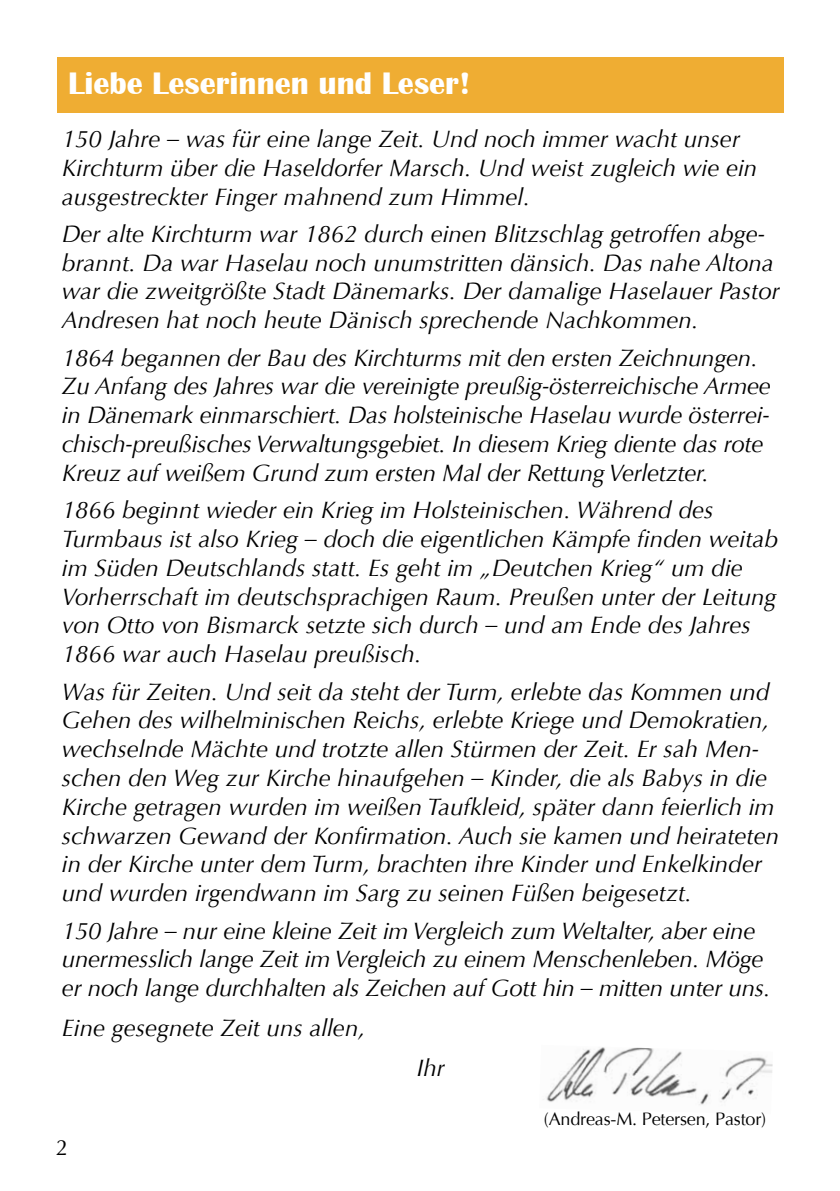
<style>
.page{position:relative;width:840px;height:1191px;background:#fff}
.page>*{position:absolute;margin:0;border:0;box-sizing:border-box;transform-origin:0 0}
.t1{font:700 32px "Britannic";color:#fff}
.t2{font:italic 24px/28.8px "Optima";color:#000}
.t3{font:22px "Optima";color:#000}
.t4{font:18px "Optima";letter-spacing:-.01em;color:#000}
</style>
<div class="page">
<img style="left:543px;top:1047px;width:229px;height:58px">
<div style="left:57px;top:57px;width:726px;height:55px;background:#efad33"></div>
<h1 class="t1" style="left:68px;top:66px;width:404px">Liebe Leserinnen und Leser!</h1>
<p class="t2" style="left:62px;top:125px;width:696px">150 Jahre – was für eine lange Zeit. Und noch immer wacht unser<br>Kirchturm über die Haseldorfer Marsch. Und weist zugleich wie ein ausgestreckter Finger mahnend zum Himmel.</p>
<p class="t2" style="left:62px;top:219px;width:718px">Der alte Kirchturm war 1862 durch einen Blitzschlag getroffen abge&shy;brannt. Da war Haselau noch unumstritten dänsich. Das nahe Altona war die zweitgrößte Stadt Dänemarks. Der damalige Haselauer Pastor Andresen hat noch heute Dänisch sprechende Nachkommen.</p>
<p class="t2" style="left:62px;top:343px;width:710px">1864 begannen der Bau des Kirchturms mit den ersten Zeichnungen.<br>Zu Anfang des Jahres war die vereinigte preußig-österreichische Armee in Dänemark einmarschiert. Das holsteinische Haselau wurde österrei&shy;chisch-preußisches Verwaltungsgebiet. In diesem Krieg diente das rote Kreuz auf weißem Grund zum ersten Mal der Rettung Verletzter.</p>
<p class="t2" style="left:62px;top:496px;width:717px">1866 beginnt wieder ein Krieg im Holsteinischen. Während des Turmbaus ist also Krieg – doch die eigentlichen Kämpfe finden weitab im Süden Deutschlands statt. Es geht im „Deutchen Krieg“ um die Vorherrschaft im deutschsprachigen Raum. Preußen unter der Leitung von Otto von Bismarck setzte sich durch – und am Ende des Jahres 1866 war auch Haselau preußisch.</p>
<p class="t2" style="left:62px;top:677px;width:718px">Was für Zeiten. Und seit da steht der Turm, erlebte das Kommen und Gehen des wilhelminischen Reichs, erlebte Kriege und Demokratien, wechselnde Mächte und trotzte allen Stürmen der Zeit. Er sah Men&shy;schen den Weg zur Kirche hinaufgehen – Kinder, die als Babys in die Kirche getragen wurden im weißen Taufkleid, später dann feierlich im schwarzen Gewand der Konfirmation. Auch sie kamen und heirateten in der Kirche unter dem Turm, brachten ihre Kinder und Enkelkinder und wurden irgendwann im Sarg zu seinen Füßen beigesetzt.</p>
<p class="t2" style="left:62px;top:916px;width:709px">150 Jahre – nur eine kleine Zeit im Vergleich zum Weltalter, aber eine unermesslich lange Zeit im Vergleich zu einem Menschenleben. Möge er noch lange durchhalten als Zeichen auf Gott hin – mitten unter uns.</p>
<p class="t2" style="left:62px;top:1014px;width:304px">Eine gesegnete Zeit uns allen,</p>
<p class="t2" style="left:416px;top:1054px;width:30px">Ihr</p>
<p class="t4" style="left:543px;top:1108px;width:224px">(Andreas-M. Petersen, Pastor)</p>
<p class="t3" style="left:56px;top:1134px;width:14px">2</p>
</div>
